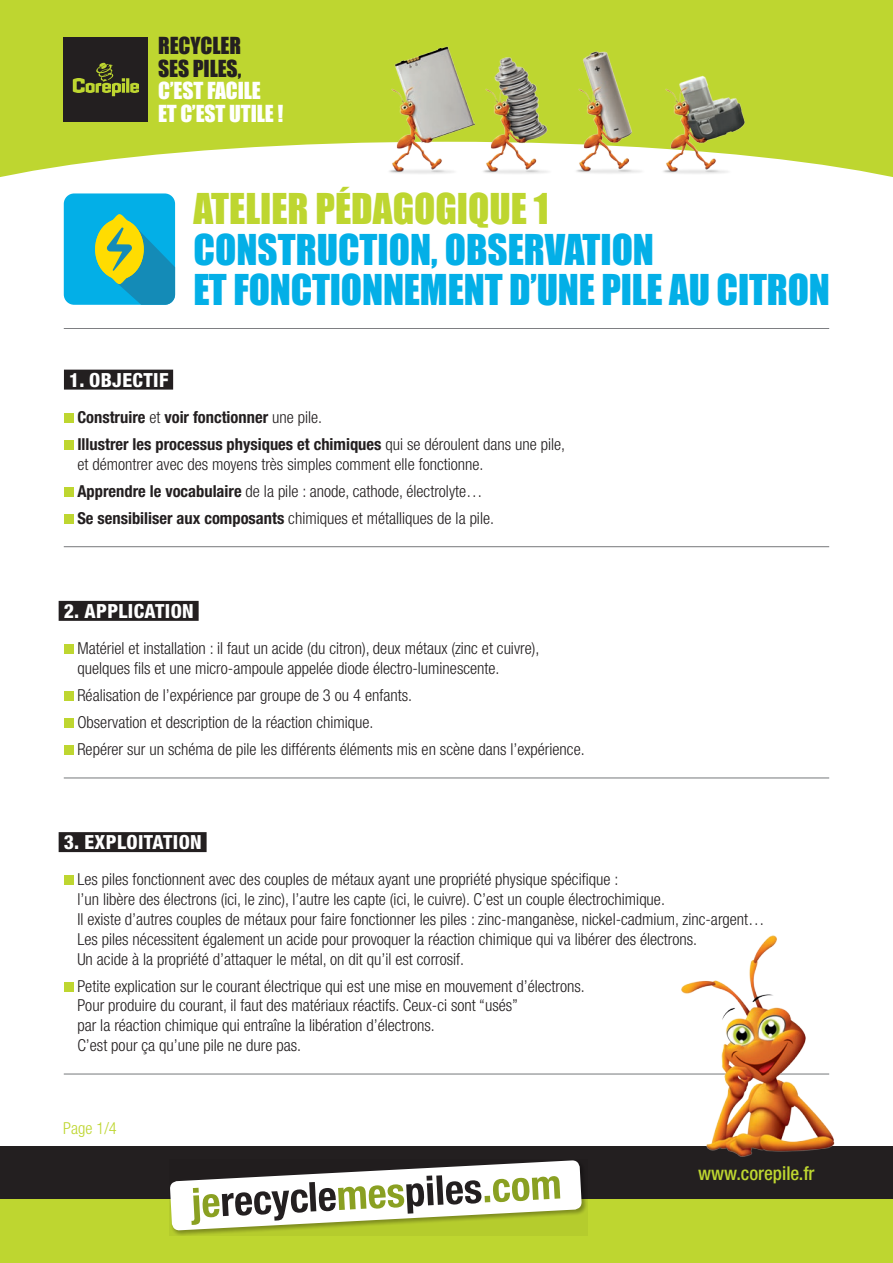
<style>
.page{position:relative;width:893px;height:1263px;background:#fff}
.page>*{position:absolute;margin:0;border:0;box-sizing:border-box;transform-origin:0 0}
.t1{font:39px/40.5px "Impact";letter-spacing:-.005em;color:#03afe7}
.t2{font:39px "Impact";color:#bed630}
.t3{font:21.6px/22.4px "Impact";color:#fff}
.t4{font:21.6px/22.4px "Impact";color:#231f20}
.t5{font:800 condensed 19.5px "Helvetica Neue";letter-spacing:.02em;color:#fff}
.t6{font:500 condensed 19.05px "Helvetica Neue";color:#bed630}
.t7{font:300 condensed 16.5px/19.8px "Helvetica Neue";color:#231f20}
.t8{font:700 condensed 16.5px/27px "Helvetica Neue";color:#231f20}
.t9{font:300 condensed 16.5px "Helvetica Neue";color:#bed630}
.s1{font-weight:300}
.s2{font-weight:700}
</style>
<div class="page">
<div style="left:0;top:1146px;width:893px;height:53px;background:#231f20"></div>
<div style="left:0;top:1199px;width:893px;height:64px;background:#bed630"></div>
<svg style="left:169px;top:1188px;width:419px;height:48px;fill:#b5cc2d"></svg>
<svg style="left:170px;top:1160px;width:412px;height:71px"></svg>
<hr style="left:64px;top:328px;width:765px;height:1px;background:#76787b">
<div style="left:64px;top:413px;width:9px;height:10px;background:#bed630"></div>
<div style="left:64px;top:440px;width:9px;height:10px;background:#bed630"></div>
<div style="left:64px;top:487px;width:9px;height:10px;background:#bed630"></div>
<div style="left:64px;top:514px;width:9px;height:10px;background:#bed630"></div>
<div style="left:64px;top:370px;width:109px;height:20px;background:#231f20"></div>
<hr style="left:64px;top:546px;width:765px;height:1px;background:#76787b">
<div style="left:64px;top:644px;width:9px;height:10px;background:#bed630"></div>
<div style="left:64px;top:691px;width:9px;height:10px;background:#bed630"></div>
<div style="left:64px;top:718px;width:9px;height:10px;background:#bed630"></div>
<div style="left:64px;top:745px;width:9px;height:10px;background:#bed630"></div>
<div style="left:59px;top:601px;width:140px;height:20px;background:#231f20"></div>
<hr style="left:64px;top:778px;width:765px;height:1px;background:#76787b">
<div style="left:64px;top:876px;width:9px;height:9px;background:#bed630"></div>
<div style="left:64px;top:982px;width:9px;height:9px;background:#bed630"></div>
<div style="left:59px;top:832px;width:148px;height:20px;background:#231f20"></div>
<hr style="left:64px;top:1074px;width:765px;height:1px;background:#76787b">
<img style="left:678px;top:935px;width:157px;height:222px">
<svg style="left:0;top:0;width:893px;height:230px;fill:#bed630"></svg>
<div style="left:64px;top:193px;width:111px;height:112px;background:#03afe7;border-radius:10px"></div>
<svg style="left:95px;top:214px;width:80px;height:91px"></svg>
<div style="left:64px;top:37px;width:84px;height:85px;background:#231f20"></div>
<svg style="left:73px;top:63px;width:66px;height:33px"></svg>
<img style="left:661px;top:45px;width:87px;height:132px">
<img style="left:481px;top:45px;width:80px;height:132px">
<img style="left:387px;top:45px;width:87px;height:132px">
<img style="left:573px;top:45px;width:78px;height:134px">
<h2 class="t4" style="left:158px;top:34px;width:54px">RECYCLER<br>SES PILES</h2>
<h2 class="t4" style="left:238px;top:57px;width:5px">,</h2>
<h2 class="t3" style="left:158px;top:79px;width:81px">C’EST FACILE<br>ET C’EST UTILE</h2>
<h2 class="t3" style="left:277px;top:101px;width:7px">!</h2>
<h1 class="t2" style="left:193px;top:179px;width:357px">ATELIER PÉDAGOGIQUE 1</h1>
<h1 class="t1" style="left:193px;top:228px;width:638px">CONSTRUCTION, OBSERVATION<br>ET FONCTIONNEMENT D’UNE PILE AU CITRON</h1>
<p class="t5" style="left:69px;top:368px;width:101px">1. OBJECTIF</p>
<p class="t8" style="left:77px;top:403px;width:489px">Construire <span class="s1">et</span> voir fonctionner <span class="s1">une pile.<br></span>Illustrer les processus physiques et chimiques <span class="s1">qui se déroulent dans une pile,</span></p>
<p class="t7" style="left:77px;top:450px;width:418px;line-height:27px">et démontrer avec des moyens très simples comment elle fonctionne.<br><span class="s2">Apprendre le vocabulaire</span> de la pile : anode, cathode, électrolyte…<br><span class="s2">Se sensibiliser aux composants</span> chimiques et métalliques de la pile.</p>
<p class="t5" style="left:64px;top:599px;width:132px">2. APPLICATION</p>
<p class="t7" style="left:77px;top:638px;width:463px">Matériel et installation : il faut un acide (du citron), deux métaux (zinc et cuivre), quelques fils et une micro-ampoule appelée diode électro-luminescente.</p>
<p class="t7" style="left:77px;top:681px;width:509px;line-height:27px">Réalisation de l’expérience par groupe de 3 ou 4 enfants.<br>Observation et description de la réaction chimique.<br>Repérer sur un schéma de pile les différents éléments mis en scène dans l’expérience.</p>
<p class="t5" style="left:64px;top:830px;width:140px">3. EXPLOITATIO N</p>
<p class="t7" style="left:77px;top:869px;width:689px">Les piles fonctionnent avec des couples de métaux ayant une propriété physique spécifique :<br>l’un libère des électrons (ici, le zinc), l’autre les capte (ici, le cuivre). C’est un couple électrochimique.<br>Il existe d’autres couples de métaux pour faire fonctionner les piles : zinc-manganèse, nickel-cadmium, zinc-argent… Les piles nécessitent également un acide pour provoquer la réaction chimique qui va libérer des électrons.<br>Un acide à la propriété d’attaquer le métal, on dit qu’il est corrosif.</p>
<p class="t7" style="left:77px;top:976px;width:509px">Petite explication sur le courant électrique qui est une mise en mouvement d’électrons.<br>Pour produire du courant, il faut des matériaux réactifs. Ceux-ci sont “usés”<br>par la réaction chimique qui entraîne la libération d’électrons.<br>C’est pour ça qu’une pile ne dure pas.</p>
<p class="t9" style="left:63px;top:1119px;width:55px">Page 1/4</p>
<p class="t6" style="left:698px;top:1162px;width:118px">www.corepile.fr</p>
</div>
